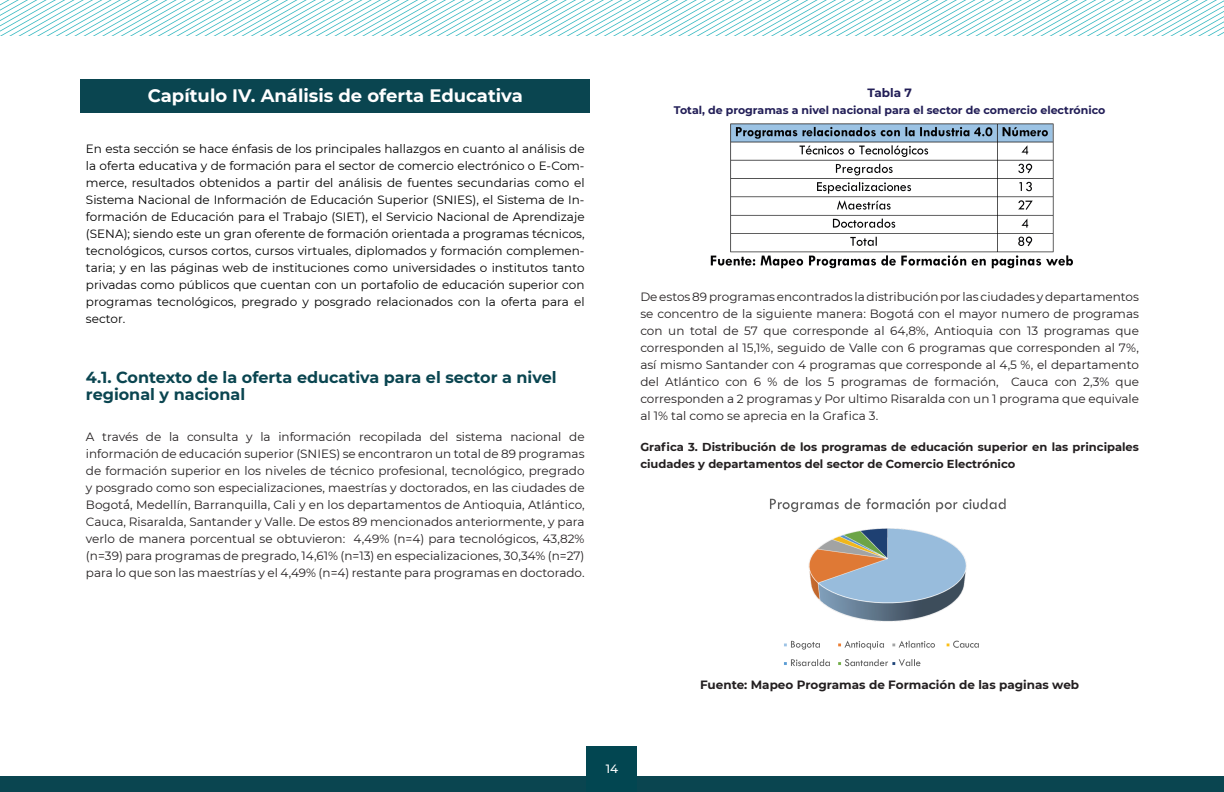
<style>
.page{position:relative;width:1224px;height:792px;background:#fff}
.page>*{position:absolute;margin:0;border:0;box-sizing:border-box;transform-origin:0 0}
.Titulo_1{font:700 18px "Montserrat";color:#fff}
.Titulo_2{font:700 16px "Montserrat";color:#0a4550}
.Estilo_de_párrafo_1{font:12px/17px "Montserrat";color:#231f20;text-align:justify}
.Titulo_2-2{font:12px/17px "Montserrat";color:#000001;text-align:justify}
.Estilo_de_párrafo_1-2{font:700 12px "Montserrat";color:#231f20}
.Titulo_tablas{font:700 12px "Montserrat";color:#211d56}
.t1{font:500 12px "Montserrat";color:#fff}
.Estilo_de_párrafo_1-3{font:700 11.5px/17px "Montserrat";color:#231f20}
.Titulo_tablas-2{font:700 11px "Montserrat";color:#211d56}
</style>
<div class="page">
<div style="left:0;top:777px;width:1224px;height:15px;background:#0a4550"></div>
<div style="left:587px;top:746px;width:50px;height:46px;background:#024651"></div>
<svg style="left:0;top:0;width:1224px;height:36px"></svg>
<div style="left:80px;top:79px;width:510px;height:34px;background:#0a4550"></div>
<img style="left:710px;top:123px;width:363px;height:146px">
<img style="left:770px;top:498px;width:236px;height:169px">
<p class="Titulo_1" style="left:148px;top:83px;width:377px">Capítulo IV. Análisis de oferta Educativa</p>
<p class="Titulo_2-2" style="left:86px;top:140px;width:500px">En esta sección se hace énfasis de los principales hallazgos en cuanto al análisis de la oferta educativa y de formación para el sector de comercio electrónico o E-Com&shy;merce, resultados obtenidos a partir del análisis de fuentes secundarias como el Sistema Nacional de Información de Educación Superior (SNIES), el Sistema de In&shy;formación de Educación para el Trabajo (SIET), el Servicio Nacional de Aprendizaje (SENA); siendo este un gran oferente de formación orientada a programas técnicos, tecnológicos, cursos cortos, cursos virtuales, diplomados y formación complemen&shy;taria; y en las páginas web de instituciones como universidades o institutos tanto privadas como públicos que cuentan con un portafolio de educación superior con programas tecnológicos, pregrado y posgrado relacionados con la oferta para el sector.</p>
<p class="Titulo_2" style="left:86px;top:366px;width:472px">4.1. Contexto de la oferta educativa para el sector a nivel</p>
<p class="Titulo_2" style="left:86px;top:383px;width:161px">regional y nacional</p>
<p class="Estilo_de_párrafo_1" style="left:86px;top:428px;width:500px">A través de la consulta y la información recopilada del sistema nacional de información de educación superior (SNIES) se encontraron un total de 89 programas de formación superior en los niveles de técnico profesional, tecnológico, pregrado y posgrado como son especializaciones, maestrías y doctorados, en las ciudades de Bogotá́, Medellín, Barranquilla, Cali y en los departamentos de Antioquia, Atlántico, Cauca, Risaralda, Santander y Valle. De estos 89 mencionados anteriormente, y para verlo de manera porcentual se obtuvieron: 4,49% (n=4) para tecnológicos, 43,82% (n=39) para programas de pregrado, 14,61% (n=13) en especializaciones, 30,34% (n=27) para lo que son las maestrías y el 4,49% (n=4) restante para programas en doctorado.</p>
<p class="Titulo_tablas" style="left:867px;top:84px;width:46px">Tabla 7</p>
<p class="Titulo_tablas-2" style="left:674px;top:102px;width:433px">Total, de programas a nivel nacional para el sector de comercio electrónico</p>
<p class="Estilo_de_párrafo_1" style="left:640px;top:287px;width:500px">De estos 89 programas encontrados la distribución por las ciudades y departamentos se concentro de la siguiente manera: Bogotá con el mayor numero de programas con un total de 57 que corresponde al 64,8%, Antioquia con 13 programas que corresponden al 15,1%, seguido de Valle con 6 programas que corresponden al 7%, así mismo Santander con 4 programas que corresponde al 4,5 %, el departamento del Atlántico con 6 % de los 5 programas de formación, Cauca con 2,3% que corresponden a 2 programas y Por ultimo Risaralda con un 1 programa que equivale al 1% tal como se aprecia en la Grafica 3.</p>
<p class="Estilo_de_párrafo_1-3" style="left:640px;top:437px;width:500px">Grafica 3. Distribución de los programas de educación superior en las principales ciudades y departamentos del sector de Comercio Electrónico</p>
<p class="t1" style="left:606px;top:760px;width:14px">14</p>
<p class="Estilo_de_párrafo_1-2" style="left:700px;top:676px;width:381px">Fuente: Mapeo Programas de Formación de las paginas web</p>
</div>
